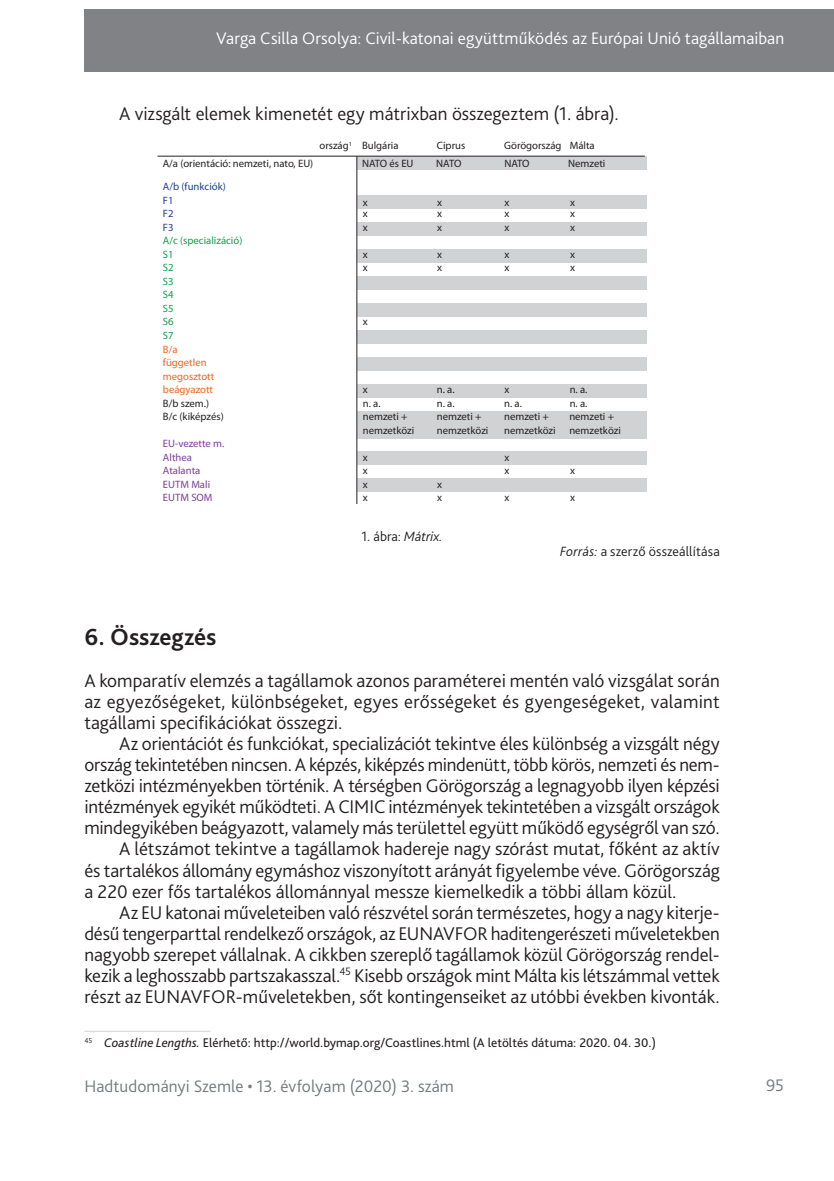
<style>
.page{position:relative;width:834px;height:1181px;background:#fff}
.page>*{position:absolute;margin:0;border:0;box-sizing:border-box;transform-origin:0 0}
.t1{font:700 24.5px "Bliss Pro";color:#231f20}
.t2{font:300 19.25px/21px "Bliss Pro";letter-spacing:-.005em;color:#231f20;text-align:justify}
.t3{font:300 17.5px "Bliss Pro";letter-spacing:.01em;color:#fff}
.t4{font:300 17.5px "Bliss Pro";color:#767a7c}
.t5{font:300 14px "Bliss Pro";color:#231f20}
.t6{font:13.12px "Bliss Pro";color:#231f20}
.t7{font:10.67px/13.5px "Myriad Pro";color:#231f20}
.t8{font:10.67px/13.5px "Myriad Pro";color:#7e3e98}
.t9{font:10.67px/13.5px "Myriad Pro";color:#0fa14a}
.t10{font:10.67px/13.5px "Myriad Pro";color:#f36421}
.t11{font:10.67px/13.5px "Myriad Pro";color:#223f99}
.s1{font-style:italic}
</style>
<div class="page">
<div style="left:84px;top:9px;width:749px;height:63px;background:#808285"></div>
<div style="left:357px;top:156px;width:289px;height:14px;background:#d1d2d4"></div>
<div style="left:357px;top:195px;width:289px;height:14px;background:#d1d2d4"></div>
<div style="left:357px;top:222px;width:289px;height:14px;background:#d1d2d4"></div>
<div style="left:357px;top:249px;width:289px;height:14px;background:#d1d2d4"></div>
<div style="left:357px;top:276px;width:289px;height:14px;background:#d1d2d4"></div>
<div style="left:357px;top:303px;width:289px;height:14px;background:#d1d2d4"></div>
<div style="left:357px;top:330px;width:289px;height:14px;background:#d1d2d4"></div>
<div style="left:357px;top:357px;width:289px;height:13px;background:#d1d2d4"></div>
<div style="left:357px;top:384px;width:289px;height:13px;background:#d1d2d4"></div>
<div style="left:357px;top:411px;width:289px;height:27px;background:#d1d2d4"></div>
<div style="left:357px;top:451px;width:289px;height:14px;background:#d1d2d4"></div>
<div style="left:357px;top:478px;width:289px;height:14px;background:#d1d2d4"></div>
<hr style="left:157px;top:156px;width:487px;height:1px;background:#231f20">
<hr style="left:356px;top:156px;width:1px;height:347px;background:#231f20">
<hr style="left:84px;top:1031px;width:126px;height:1px;background:#d1d2d4">
<p class="t3" style="left:216px;top:27px;width:569px">Varga Csilla Orsolya: Civil-katonai együttműködés az Európai Unió tagállamaiban</p>
<p class="t2" style="left:119px;top:103px;width:501px">A vizsgált elemek kimenetét egy mátrixban összegeztem (1. ábra).</p>
<p class="t7" style="left:362px;top:137px;width:53px;line-height:17.5px;text-indent:-43px">ország<sup>1</sup> Bulgária<br>NATO és EU</p>
<p class="t7" style="left:163px;top:157px;width:152px">A/a (orientáció: nemzeti, nato, EU)</p>
<p class="t7" style="left:437px;top:139px;width:30px">Ciprus</p>
<p class="t7" style="left:504px;top:139px;width:92px">Görögország Málta</p>
<p class="t7" style="left:436px;top:157px;width:27px">NATO</p>
<p class="t7" style="left:504px;top:157px;width:27px">NATO</p>
<p class="t7" style="left:568px;top:157px;width:39px">Nemzeti</p>
<p class="t11" style="left:163px;top:180px;width:64px">A/b (funkciók)<br>F1<br>F2<br>F3</p>
<p class="t9" style="left:163px;top:234px;width:81px">A/c (specializáció)<br>S1<br>S2<br>S3<br>S4<br>S5<br>S6<br>S7</p>
<p class="t10" style="left:163px;top:342px;width:53px">B/a független megosztott beágyazott</p>
<p class="t7" style="left:163px;top:396px;width:62px">B/b szem.)<br>B/c (kiképzés)</p>
<p class="t8" style="left:163px;top:437px;width:63px">EU-vezette m.<br>Althea<br>Atalanta<br>EUTM Mali<br>EUTM SOM</p>
<p class="t7" style="left:363px;top:196px;width:6px">x</p>
<p class="t7" style="left:437px;top:196px;width:6px">x</p>
<p class="t7" style="left:504px;top:196px;width:6px">x</p>
<p class="t7" style="left:570px;top:196px;width:6px">x</p>
<p class="t7" style="left:363px;top:207px;width:6px">x</p>
<p class="t7" style="left:437px;top:207px;width:6px">x</p>
<p class="t7" style="left:504px;top:207px;width:6px">x</p>
<p class="t7" style="left:570px;top:207px;width:6px">x</p>
<p class="t7" style="left:363px;top:221px;width:6px">x</p>
<p class="t7" style="left:437px;top:221px;width:6px">x</p>
<p class="t7" style="left:504px;top:221px;width:6px">x</p>
<p class="t7" style="left:570px;top:221px;width:6px">x</p>
<p class="t7" style="left:363px;top:248px;width:6px">x</p>
<p class="t7" style="left:437px;top:248px;width:6px">x</p>
<p class="t7" style="left:504px;top:248px;width:6px">x</p>
<p class="t7" style="left:570px;top:248px;width:6px">x</p>
<p class="t7" style="left:363px;top:261px;width:6px">x</p>
<p class="t7" style="left:437px;top:261px;width:6px">x</p>
<p class="t7" style="left:504px;top:261px;width:6px">x</p>
<p class="t7" style="left:570px;top:261px;width:6px">x</p>
<p class="t7" style="left:363px;top:315px;width:6px">x</p>
<p class="t7" style="left:363px;top:383px;width:6px">x</p>
<p class="t7" style="left:437px;top:383px;width:19px">n. a.</p>
<p class="t7" style="left:504px;top:383px;width:6px">x</p>
<p class="t7" style="left:569px;top:383px;width:19px">n. a.</p>
<p class="t7" style="left:363px;top:396px;width:19px">n. a.</p>
<p class="t7" style="left:437px;top:396px;width:19px">n. a.</p>
<p class="t7" style="left:504px;top:396px;width:19px">n. a.</p>
<p class="t7" style="left:569px;top:396px;width:19px">n. a.</p>
<p class="t7" style="left:363px;top:410px;width:53px">nemzeti + nemzetközi</p>
<p class="t7" style="left:437px;top:410px;width:53px">nemzeti + nemzetközi</p>
<p class="t7" style="left:504px;top:410px;width:53px">nemzeti + nemzetközi</p>
<p class="t7" style="left:569px;top:410px;width:53px">nemzeti + nemzetközi</p>
<p class="t7" style="left:363px;top:450px;width:6px">x</p>
<p class="t7" style="left:504px;top:450px;width:6px">x</p>
<p class="t7" style="left:363px;top:464px;width:6px">x</p>
<p class="t7" style="left:504px;top:464px;width:6px">x</p>
<p class="t7" style="left:570px;top:464px;width:6px">x</p>
<p class="t7" style="left:363px;top:477px;width:6px">x</p>
<p class="t7" style="left:437px;top:477px;width:6px">x</p>
<p class="t7" style="left:363px;top:491px;width:6px">x</p>
<p class="t7" style="left:437px;top:491px;width:6px">x</p>
<p class="t7" style="left:504px;top:491px;width:6px">x</p>
<p class="t7" style="left:570px;top:491px;width:6px">x</p>
<p class="t5" style="left:361px;top:528px;width:83px">1. ábra: <span class="s1">Mátrix.</span></p>
<p class="t5" style="left:560px;top:542px;width:161px"><span class="s1">Forrás:</span> a szerző összeállítása</p>
<p class="t1" style="left:84px;top:622px;width:134px">6. Összegzés</p>
<p class="t2" style="left:84px;top:670px;width:636px">A komparatív elemzés a tagállamok azonos paraméterei mentén való vizsgálat során az egyezőségeket, különbségeket, egyes erősségeket és gyengeségeket, valamint tagállami specifikációkat összegzi.</p>
<p class="t2" style="left:119px;top:733px;width:601px">Az orientációt és funkciókat, specializációt tekintve éles különbség a vizsgált négy</p>
<p class="t2" style="left:84px;top:754px;width:636px">ország tekintetében nincsen. A képzés, kiképzés mindenütt, több körös, nemzeti és nem-</p>
<p class="t2" style="left:84px;top:775px;width:636px">zetközi intézményekben történik. A térségben Görögország a legnagyobb ilyen képzési</p>
<p class="t2" style="left:84px;top:796px;width:636px">intézmények egyikét működteti. A CIMIC intézmények tekintetében a vizsgált országok</p>
<p class="t2" style="left:84px;top:817px;width:636px">mindegyikében beágyazott, valamely más területtel együtt működő egységről van szó.</p>
<p class="t2" style="left:119px;top:838px;width:602px">A létszámot tekintve a tagállamok hadereje nagy szórást mutat, főként az aktív</p>
<p class="t2" style="left:84px;top:859px;width:636px">és tartalékos állomány egymáshoz viszonyított arányát figyelembe véve. Görögország</p>
<p class="t2" style="left:84px;top:880px;width:593px">a 220 ezer fős tartalékos állománnyal messze kiemelkedik a többi állam közül.</p>
<p class="t2" style="left:119px;top:901px;width:602px">Az EU katonai műveleteiben való részvétel során természetes, hogy a nagy kiterje-</p>
<p class="t2" style="left:84px;top:922px;width:637px">désű tengerparttal rendelkező országok, az EUNAVFOR haditengerészeti műveletekben</p>
<p class="t2" style="left:84px;top:943px;width:636px">nagyobb szerepet vállalnak. A cikkben szereplő tagállamok közül Görögország rendel-</p>
<p class="t2" style="left:84px;top:964px;width:636px">kezik a leghosszabb partszakasszal.<sup>45</sup> Kisebb országok mint Málta kis létszámmal vettek</p>
<p class="t2" style="left:84px;top:985px;width:637px">részt az EUNAVFOR-műveletekben, sőt kontingenseiket az utóbbi években kivonták.</p>
<p class="t6" style="left:84px;top:1034px;width:573px"><sup>45</sup> <span class="s1">Coastline Lengths.</span> Elérhető: http://world.bymap.org/Coastlines.html (A letöltés dátuma: 2020. 04. 30.)</p>
<p class="t4" style="left:84px;top:1075px;width:371px">Hadtudományi Szemle • 13. évfolyam (2020) 3. szám</p>
<p class="t4" style="left:765px;top:1074px;width:20px">95</p>
</div>
